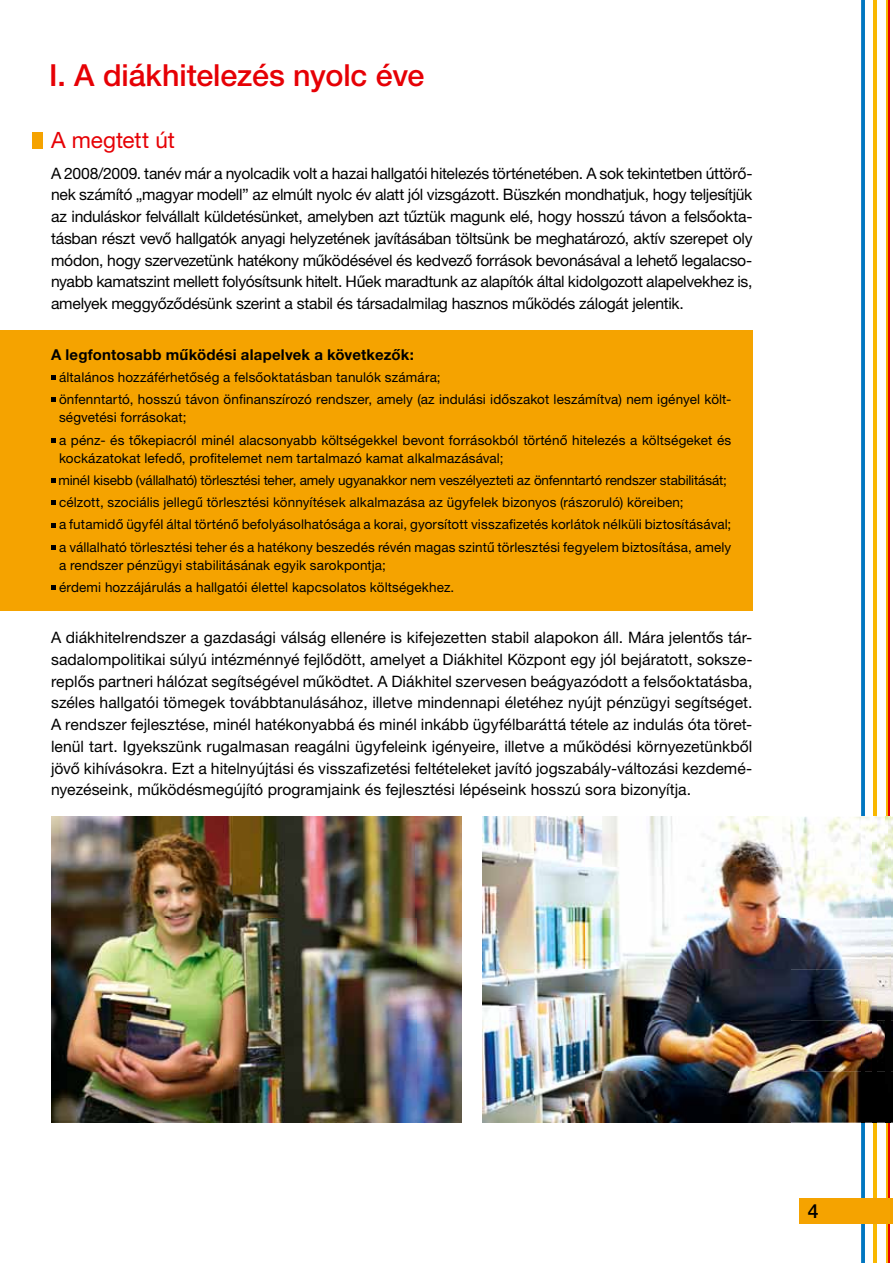
<style>
.page{position:relative;width:893px;height:1263px;background:#fff}
.page>*{position:absolute;margin:0;border:0;box-sizing:border-box;transform-origin:0 0}
.t1{font:500 30.45px "Helvetica Neue LT Pro";letter-spacing:-.005em;color:#e60005}
.t2{font:22.5px "Helvetica Neue LT Pro";color:#e60005}
.t3{font:500 19.5px "Helvetica Neue LT Pro";color:#000}
.t4{font:15.75px/21.8px "Helvetica Neue LT Pro";letter-spacing:-.01em;color:#000;text-align:justify}
.t5{font:700 15px "Helvetica Neue LT Pro";letter-spacing:.01em;color:#000}
.t6{font:13.5px/22.2px "Helvetica Neue LT Pro";letter-spacing:.01em;color:#000}
</style>
<div class="page">
<svg style="left:861px;top:0;width:4px;height:817px;background:#097ac2"></svg>
<svg style="left:861px;top:1123px;width:4px;height:140px"></svg>
<hr style="left:873px;top:0;width:3px;height:1263px;background:#f9b700">
<hr style="left:886px;top:0;width:2px;height:1263px;background:#f9b700">
<hr style="left:888px;top:0;width:2px;height:1263px;background:#e60005">
<div style="left:799px;top:1199px;width:94px;height:25px;background:#f5a300"></div>
<div style="left:0;top:330px;width:753px;height:281px;background:#f5a300"></div>
<svg style="left:51px;top:376px;width:4px;height:4px"></svg>
<svg style="left:51px;top:398px;width:4px;height:4px"></svg>
<svg style="left:51px;top:438px;width:4px;height:4px"></svg>
<svg style="left:51px;top:478px;width:4px;height:5px"></svg>
<svg style="left:51px;top:501px;width:4px;height:4px"></svg>
<svg style="left:51px;top:523px;width:4px;height:4px"></svg>
<svg style="left:51px;top:545px;width:4px;height:4px"></svg>
<svg style="left:51px;top:585px;width:4px;height:5px"></svg>
<div style="left:32px;top:132px;width:11px;height:16px;background:#f5a300"></div>
<img style="left:51px;top:816px;width:411px;height:307px">
<img style="left:483px;top:817px;width:410px;height:306px">
<img style="left:861px;top:817px;width:4px;height:306px">
<img style="left:873px;top:817px;width:3px;height:306px">
<img style="left:886px;top:817px;width:4px;height:306px">
<h1 class="t1" style="left:49px;top:57px;width:377px">I. A diákhitelezés nyolc éve</h1>
<h2 class="t2" style="left:51px;top:127px;width:125px">A megtett út</h2>
<p class="t4" style="left:51px;top:162px;width:703px">A 2008/2009. tanév már a nyolcadik volt a hazai hallgatói hitelezés történetében. A sok tekintetben úttörő&shy;nek számító „magyar modell” az elmúlt nyolc év alatt jól vizsgázott. Büszkén mondhatjuk, hogy teljesítjük az induláskor felvállalt küldetésünket, amelyben azt tűztük magunk elé, hogy hosszú távon a felsőokta&shy;tásban részt vevő hallgatók anyagi helyzetének javításában töltsünk be meghatározó, aktív szerepet oly módon, hogy szervezetünk hatékony működésével és kedvező források bevonásával a lehető legalacso&shy;nyabb kamatszint mellett folyósítsunk hitelt. Hűek maradtunk az alapítók által kidolgozott alapelvekhez is, amelyek meggyőződésünk szerint a stabil és társadalmilag hasznos működés zálogát jelentik.</p>
<p class="t5" style="left:51px;top:345px;width:364px">A legfontosabb működési alapelvek a következők:</p>
<p class="t6" style="left:59px;top:366px;width:674px">általános hozzáférhetőség a felsőoktatásban tanulók számára;<br>önfenntartó, hosszú távon önfinanszírozó rendszer, amely (az indulási időszakot leszámítva) nem igényel költ-</p>
<p class="t6" style="left:59px;top:406px;width:674px">ségvetési forrásokat;<br>a pénz- és tőkepiacról minél alacsonyabb költségekkel bevont forrásokból történő hitelezés a költségeket és</p>
<p class="t6" style="left:58px;top:446px;width:674px">kockázatokat lefedő, profitelemet nem tartalmazó kamat alkalmazásával;<br>minél kisebb (vállalható) törlesztési teher, amely ugyanakkor nem veszélyezteti az önfenntartó rendszer stabilitását; célzott, szociális jellegű törlesztési könnyítések alkalmazása az ügyfelek bizonyos (rászoruló) köreiben;<br>a futamidő ügyfél által történő befolyásolhatósága a korai, gyorsított visszafizetés korlátok nélküli biztosításával; a vállalható törlesztési teher és a hatékony beszedés révén magas szintű törlesztési fegyelem biztosítása, amely</p>
<p class="t6" style="left:59px;top:553px;width:397px">a rendszer pénzügyi stabilitásának egyik sarokpontja;<br>érdemi hozzájárulás a hallgatói élettel kapcsolatos költségekhez.</p>
<p class="t4" style="left:51px;top:626px;width:703px">A diákhitelrendszer a gazdasági válság ellenére is kifejezetten stabil alapokon áll. Mára jelentős tár&shy;sadalompolitikai súlyú intézménnyé fejlődött, amelyet a Diákhitel Központ egy jól bejáratott, soksze&shy;replős partneri hálózat segítségével működtet. A Diákhitel szervesen beágyazódott a felsőoktatásba, széles hallgatói tömegek továbbtanulásához, illetve mindennapi életéhez nyújt pénzügyi segítséget.<br>A rendszer fejlesztése, minél hatékonyabbá és minél inkább ügyfélbaráttá tétele az indulás óta töret&shy;lenül tart. Igyekszünk rugalmasan reagálni ügyfeleink igényeire, illetve a működési környezetünkből jövő kihívásokra. Ezt a hitelnyújtási és visszafizetési feltételeket javító jogszabály-változási kezdemé&shy;nyezéseink, működésmegújító programjaink és fejlesztési lépéseink hosszú sora bizonyítja.</p>
<p class="t3" style="left:808px;top:1200px;width:12px">4</p>
</div>
